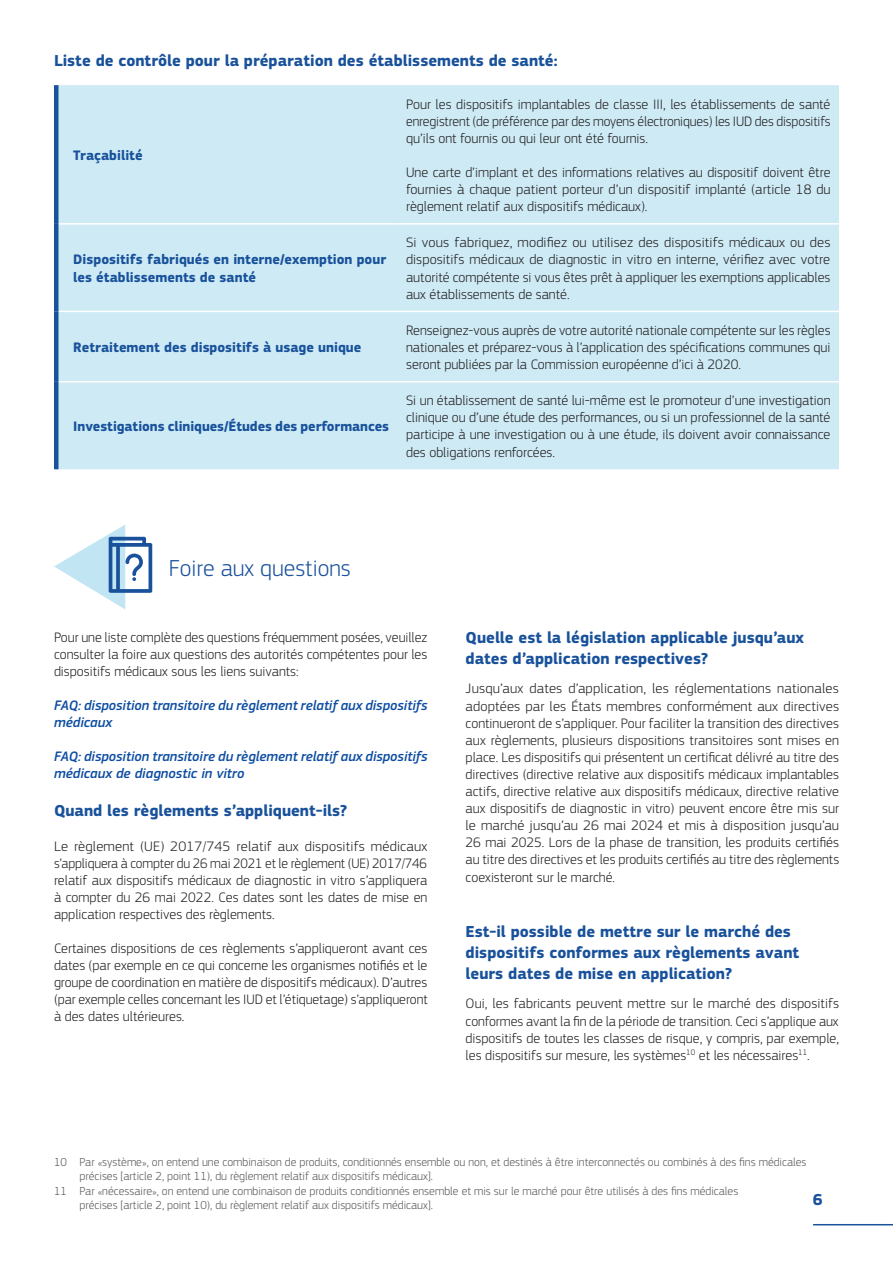
<style>
.page{position:relative;width:893px;height:1263px;background:#fff}
.page>*{position:absolute;margin:0;border:0;box-sizing:border-box;transform-origin:0 0}
._03_Header_level_1{font:300 24px "EC Square Sans Pro";color:#19529b}
._05_Header_level_2{font:700 16.5px/21px "EC Square Sans Pro";color:#19529b}
._04_Body{font:700 16.5px "EC Square Sans Pro";color:#19529b}
._04_Body-2{font:300 14.25px/17.1px "EC Square Sans Pro";color:#231f20;text-align:justify}
._04_Body-3{font:700 14.25px/17.1px "EC Square Sans Pro";color:#19529b}
._04_Body-4{font:italic 500 14.25px/17.1px "EC Square Sans Pro";color:#0d4da1}
._06_footnote{font:300 12px/14.4px "EC Square Sans Pro";color:#57585a}
</style>
<div class="page">
<hr style="left:814px;top:1224px;width:79px;height:1px;background:#19529b">
<svg style="left:54px;top:525px;width:98px;height:84px"></svg>
<div style="left:58px;top:85px;width:781px;height:384px;background:#cdeaf5"></div>
<hr style="left:58px;top:223px;width:340px;height:2px;background:#fff">
<hr style="left:398px;top:223px;width:441px;height:2px;background:#fff">
<hr style="left:58px;top:311px;width:340px;height:1px;background:#fff">
<hr style="left:398px;top:311px;width:441px;height:1px;background:#fff">
<hr style="left:58px;top:381px;width:340px;height:1px;background:#fff">
<hr style="left:398px;top:381px;width:441px;height:1px;background:#fff">
<hr style="left:54px;top:85px;width:4px;height:139px;background:#19529b">
<hr style="left:54px;top:224px;width:4px;height:87px;background:#19529b">
<hr style="left:54px;top:311px;width:4px;height:71px;background:#19529b">
<hr style="left:54px;top:382px;width:4px;height:87px;background:#19529b">
<p class="_05_Header_level_2" style="left:54px;top:51px;width:505px">Liste de contrôle pour la préparation des établissements de santé:</p>
<p class="_04_Body-3" style="left:73px;top:147px;width:71px">Traçabilité</p>
<p class="_04_Body-3" style="left:73px;top:252px;width:314px">Dispositifs fabriqués en interne/exemption pour les établissements de santé</p>
<p class="_04_Body-3" style="left:73px;top:339px;width:290px">Retraitement des dispositifs à usage unique</p>
<p class="_04_Body-3" style="left:73px;top:418px;width:317px">Investigations cliniques/Études des performances</p>
<p class="_04_Body-2" style="left:406px;top:95px;width:426px">Pour les dispositifs implantables de classe III, les établissements de santé enregistrent (de préférence par des moyens électroniques) les IUD des dispositifs qu’ils ont fournis ou qui leur ont été fournis.</p>
<p class="_04_Body-2" style="left:406px;top:164px;width:426px">Une carte d’implant et des informations relatives au dispositif doivent être fournies à chaque patient porteur d’un dispositif implanté (article 18 du règlement relatif aux dispositifs médicaux).</p>
<p class="_04_Body-2" style="left:406px;top:234px;width:426px">Si vous fabriquez, modifiez ou utilisez des dispositifs médicaux ou des dispositifs médicaux de diagnostic in vitro en interne, vérifiez avec votre autorité compétente si vous êtes prêt à appliquer les exemptions applicables aux établissements de santé.</p>
<p class="_04_Body-2" style="left:406px;top:321px;width:426px">Renseignez-vous auprès de votre autorité nationale compétente sur les règles nationales et préparez-vous à l’application des spécifications communes qui seront publiées par la Commission européenne d’ici à 2020.</p>
<p class="_04_Body-2" style="left:406px;top:392px;width:426px">Si un établissement de santé lui-même est le promoteur d’une investigation clinique ou d’une étude des performances, ou si un professionnel de la santé participe à une investigation ou à une étude, ils doivent avoir connaissance des obligations renforcées.</p>
<p class="_03_Header_level_1" style="left:169px;top:554px;width:184px">Foire aux questions</p>
<p class="_04_Body-2" style="left:54px;top:628px;width:375px">Pour une liste complète des questions fréquemment posées, veuillez consulter la foire aux questions des autorités compétentes pour les dispositifs médicaux sous les liens suivants:</p>
<p class="_04_Body-4" style="left:54px;top:697px;width:375px">FAQ: disposition transitoire du règlement relatif aux dispositifs médicaux</p>
<p class="_04_Body-4" style="left:54px;top:748px;width:375px">FAQ: disposition transitoire du règlement relatif aux dispositifs médicaux de diagnostic in vitro</p>
<p class="_04_Body" style="left:54px;top:801px;width:295px">Quand les règlements s’appliquent-ils?</p>
<p class="_04_Body-2" style="left:54px;top:837px;width:375px">Le règlement (UE) 2017/745 relatif aux dispositifs médicaux s’appliquera à compter du 26 mai 2021 et le règlement (UE) 2017/746 relatif aux dispositifs médicaux de diagnostic in vitro s’appliquera à compter du 26 mai 2022. Ces dates sont les dates de mise en application respectives des règlements.</p>
<p class="_04_Body-2" style="left:54px;top:940px;width:375px">Certaines dispositions de ces règlements s’appliqueront avant ces dates (par exemple en ce qui concerne les organismes notifiés et le groupe de coordination en matière de dispositifs médicaux). D’autres (par exemple celles concernant les IUD et l’étiquetage) s’appliqueront à des dates ultérieures.</p>
<p class="_05_Header_level_2" style="left:466px;top:627px;width:340px">Quelle est la législation applicable jusqu’aux dates d’application respectives?</p>
<p class="_04_Body-2" style="left:466px;top:680px;width:375px">Jusqu’aux dates d’application, les réglementations nationales adoptées par les États membres conformément aux directives continueront de s’appliquer. Pour faciliter la transition des directives aux règlements, plusieurs dispositions transitoires sont mises en place. Les dispositifs qui présentent un certificat délivré au titre des directives (directive relative aux dispositifs médicaux implantables actifs, directive relative aux dispositifs médicaux, directive relative aux dispositifs de diagnostic in vitro) peuvent encore être mis sur le marché jusqu’au 26 mai 2024 et mis à disposition jusqu’au 26 mai 2025. Lors de la phase de transition, les produits certifiés au titre des directives et les produits certifiés au titre des règlements coexisteront sur le marché.</p>
<p class="_05_Header_level_2" style="left:466px;top:921px;width:335px">Est-il possible de mettre sur le marché des dispositifs conformes aux règlements avant leurs dates de mise en application?</p>
<p class="_04_Body-2" style="left:466px;top:995px;width:375px">Oui, les fabricants peuvent mettre sur le marché des dispositifs conformes avant la fin de la période de transition. Ceci s’applique aux dispositifs de toutes les classes de risque, y compris, par exemple, les dispositifs sur mesure, les systèmes<sup>10</sup> et les nécessaires<sup>11</sup>.</p>
<p class="_06_footnote" style="left:80px;top:1154px;width:728px;text-indent:-26px">10 Par «système», on entend une combinaison de produits, conditionnés ensemble ou non, et destinés à être interconnectés ou combinés à des fins médicales précises [article 2, point 11), du règlement relatif aux dispositifs médicaux].</p>
<p class="_06_footnote" style="left:80px;top:1183px;width:660px;text-indent:-26px">11 Par «nécessaire», on entend une combinaison de produits conditionnés ensemble et mis sur le marché pour être utilisés à des fins médicales précises [article 2, point 10), du règlement relatif aux dispositifs médicaux].</p>
<p class="_05_Header_level_2" style="left:813px;top:1189px;width:11px">6</p>
</div>
